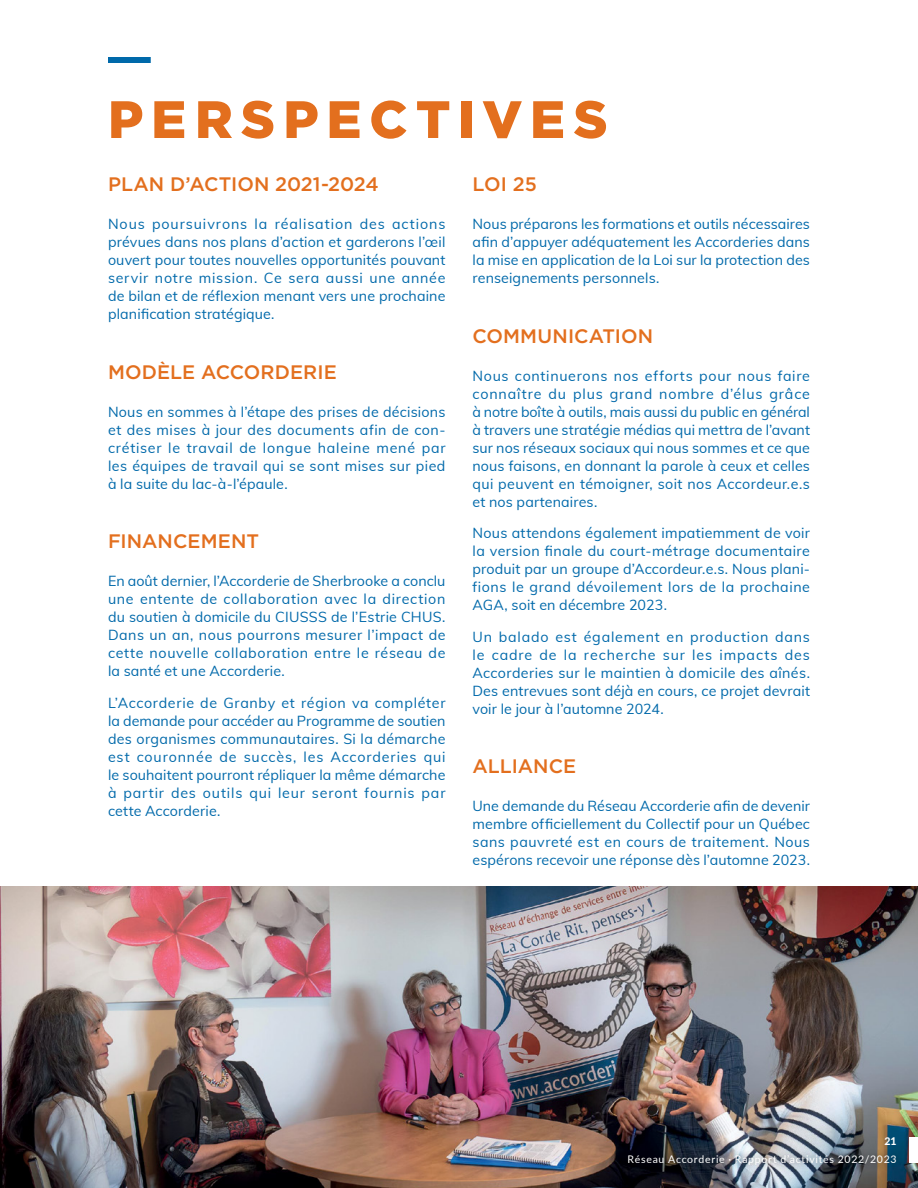
<style>
.page{position:relative;width:918px;height:1188px;background:#fff}
.page>*{position:absolute;margin:0;border:0;box-sizing:border-box;transform-origin:0 0}
.t1{font:900 52.5px "Gotham";letter-spacing:.15em;color:#e36f1e}
.t2{font:500 19.5px "Gotham";color:#e36f1e}
.t3{font:14.25px/18px "Muli";letter-spacing:.015em;color:#0069aa;text-align:justify}
.t4{font:10.5px "Lato";letter-spacing:.07em;color:#fff}
.t5{font:800 10.5px "Lato";color:#fff}
</style>
<div class="page">
<div style="left:108px;top:57px;width:43px;height:6px;background:#0069aa"></div>
<img style="left:0;top:887px;width:918px;height:301px">
<div style="left:909px;top:1137px;width:9px;height:26px;background:#fff"></div>
<div style="left:621px;top:1148px;width:282px;height:24px;background:#000;opacity:.47"></div>
<h1 class="t1" style="left:108px;top:83px;width:501px">PERSPECTIVES</h1>
<h2 class="t2" style="left:108px;top:171px;width:272px">PLAN D’ACTION 2021-2024</h2>
<p class="t3" style="left:108px;top:215px;width:339px">Nous poursuivrons la réalisation des actions prévues dans nos plans d’action et garderons l’œil ouvert pour toutes nouvelles opportunités pouvant servir notre mission. Ce sera aussi une année de bilan et de réflexion menant vers une prochaine planification stratégique.</p>
<h2 class="t2" style="left:108px;top:359px;width:230px">MODÈLE ACCORDERIE</h2>
<p class="t3" style="left:108px;top:402px;width:339px">Nous en sommes à l’étape des prises de décisions et des mises à jour des documents afin de con&shy;crétiser le travail de longue haleine mené par les équipes de travail qui se sont mises sur pied à la suite du lac-à-l’épaule.</p>
<h2 class="t2" style="left:472px;top:171px;width:66px">LOI 25</h2>
<p class="t3" style="left:472px;top:215px;width:339px">Nous préparons les formations et outils nécessaires afin d’appuyer adéquatement les Accorderies dans la mise en application de la Loi sur la protection des renseignements personnels.</p>
<h2 class="t2" style="left:472px;top:323px;width:182px">COMMUNICATION</h2>
<p class="t3" style="left:472px;top:366px;width:339px">Nous continuerons nos efforts pour nous faire connaître du plus grand nombre d’élus grâce à notre boîte à outils, mais aussi du public en général à travers une stratégie médias qui mettra de l’avant sur nos réseaux sociaux qui nous sommes et ce que nous faisons, en donnant la parole à ceux et celles qui peuvent en témoigner, soit nos Accordeur.e.s et nos partenaires.</p>
<p class="t3" style="left:472px;top:524px;width:339px;text-align:left">Nous attendons également impatiemment de voir la version finale du court-métrage documentaire produit par un groupe d’Accordeur.e.s. Nous plani&shy;fions le grand dévoilement lors de la prochaine AGA, soit en décembre 2023.</p>
<p class="t3" style="left:472px;top:627px;width:339px">Un balado est également en production dans le cadre de la recherche sur les impacts des Accorderies sur le maintien à domicile des aînés.<br>Des entrevues sont déjà en cours, ce projet devrait voir le jour à l’automne 2024.</p>
<h2 class="t2" style="left:108px;top:528px;width:153px">FINANCEMENT</h2>
<p class="t3" style="left:108px;top:572px;width:339px">En août dernier, l’Accorderie de Sherbrooke a conclu une entente de collaboration avec la direction du soutien à domicile du CIUSSS de l’Estrie CHUS.<br>Dans un an, nous pourrons mesurer l’impact de cette nouvelle collaboration entre le réseau de la santé et une Accorderie.</p>
<p class="t3" style="left:108px;top:693px;width:339px">L’Accorderie de Granby et région va compléter la demande pour accéder au Programme de soutien des organismes communautaires. Si la démarche est couronnée de succès, les Accorderies qui le souhaitent pourront répliquer la même démarche à partir des outils qui leur seront fournis par cette Accorderie.</p>
<h2 class="t2" style="left:472px;top:753px;width:105px">ALLIANCE</h2>
<p class="t3" style="left:472px;top:797px;width:339px">Une demande du Réseau Accorderie afin de devenir membre officiellement du Collectif pour un Québec sans pauvreté est en cours de traitement. Nous espérons recevoir une réponse dès l’automne 2023.</p>
<p class="t5" style="left:884px;top:1134px;width:14px">21</p>
<p class="t4" style="left:628px;top:1152px;width:270px">Réseau Accorderie · Rapport d’activités 2022/2023</p>
</div>
